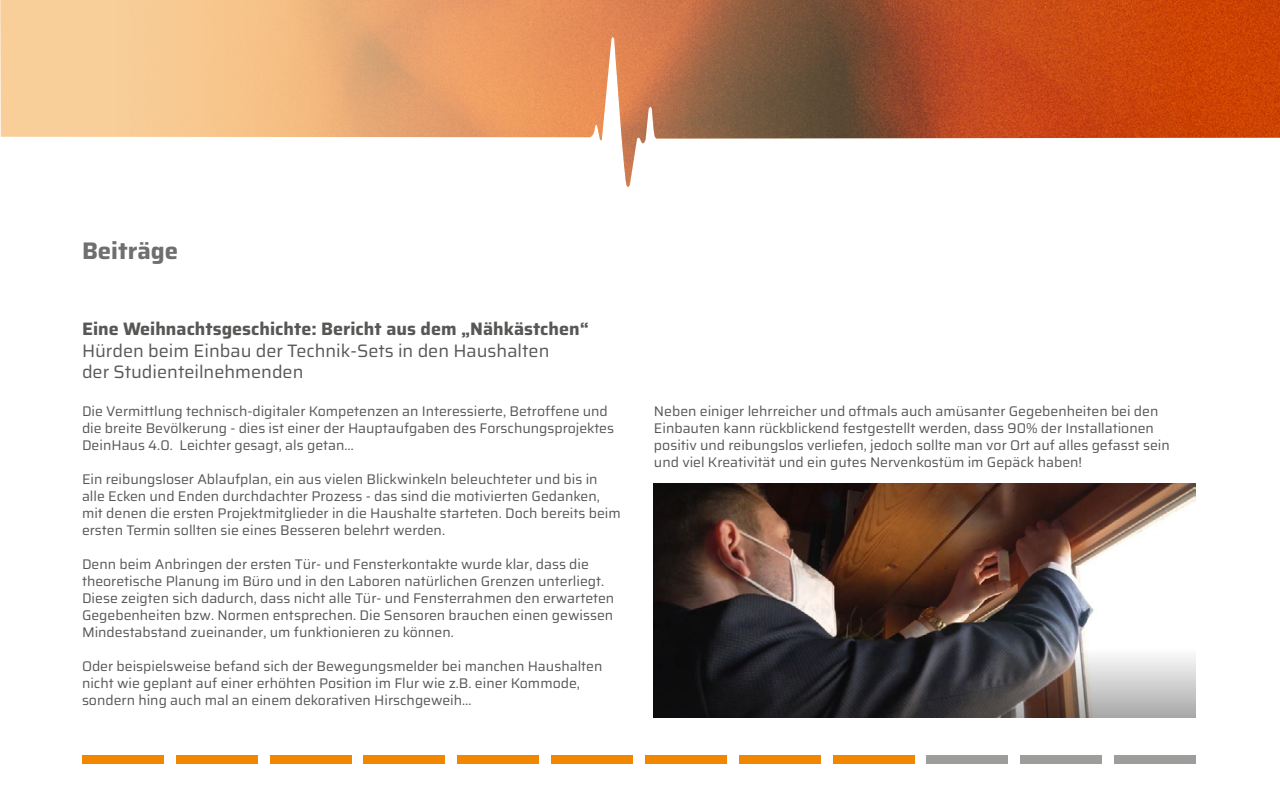
<style>
.page{position:relative;width:1280px;height:800px;background:#fff}
.page>*{position:absolute;margin:0;border:0;box-sizing:border-box;transform-origin:0 0}
.t1{font:700 24px "Saira";color:#706f6f}
.t2{font:18px/21.6px "Saira";color:#575756}
.t3{font:700 18px "Saira";color:#575756}
.t4{font:14px/17px "Saira";color:#575756}
</style>
<div class="page">
<svg style="left:0;top:0;width:1280px;height:187px"></svg>
<div style="left:82px;top:755px;width:82px;height:9px;background:#f18700"></div>
<div style="left:176px;top:755px;width:82px;height:9px;background:#f18700"></div>
<div style="left:270px;top:755px;width:81px;height:9px;background:#f18700"></div>
<div style="left:363px;top:755px;width:82px;height:9px;background:#f18700"></div>
<div style="left:457px;top:755px;width:82px;height:9px;background:#f18700"></div>
<div style="left:551px;top:755px;width:82px;height:9px;background:#f18700"></div>
<div style="left:645px;top:755px;width:82px;height:9px;background:#f18700"></div>
<div style="left:739px;top:755px;width:82px;height:9px;background:#f18700"></div>
<div style="left:833px;top:755px;width:81px;height:9px;background:#f18700"></div>
<div style="left:926px;top:755px;width:82px;height:9px;background:#9d9d9c"></div>
<div style="left:1020px;top:755px;width:82px;height:9px;background:#9d9d9c"></div>
<div style="left:1114px;top:755px;width:82px;height:9px;background:#9d9d9c"></div>
<img style="left:654px;top:483px;width:542px;height:235px">
<h1 class="t1" style="left:82px;top:231px;width:98px">Beiträge</h1>
<p class="t3" style="left:82px;top:314px;width:508px">Eine Weihnachtsgeschichte: Bericht aus dem „Nähkästchen“</p>
<p class="t2" style="left:82px;top:339px;width:469px">Hürden beim Einbau der Technik-Sets in den Haushalten der Studienteilnehmenden</p>
<p class="t4" style="left:82px;top:402px;width:534px">Die Vermittlung technisch-digitaler Kompetenzen an Interessierte, Betroffene und die breite Bevölkerung - dies ist einer der Hauptaufgaben des Forschungsprojektes<br>DeinHaus 4.0. Leichter gesagt, als getan…</p>
<p class="t4" style="left:82px;top:470px;width:540px">Ein reibungsloser Ablaufplan, ein aus vielen Blickwinkeln beleuchteter und bis in alle Ecken und Enden durchdachter Prozess - das sind die motivierten Gedanken, mit denen die ersten Projektmitglieder in die Haushalte starteten. Doch bereits beim ersten Termin sollten sie eines Besseren belehrt werden.</p>
<p class="t4" style="left:82px;top:555px;width:534px">Denn beim Anbringen der ersten Tür- und Fensterkontakte wurde klar, dass die theoretische Planung im Büro und in den Laboren natürlichen Grenzen unterliegt.<br>Diese zeigten sich dadurch, dass nicht alle Tür- und Fensterrahmen den erwarteten Gegebenheiten bzw. Normen entsprechen. Die Sensoren brauchen einen gewissen Mindestabstand zueinander, um funktionieren zu können.</p>
<p class="t4" style="left:82px;top:657px;width:522px">Oder beispielsweise befand sich der Bewegungsmelder bei manchen Haushalten nicht wie geplant auf einer erhöhten Position im Flur wie z.B. einer Kommode, sondern hing auch mal an einem dekorativen Hirschgeweih…</p>
<p class="t4" style="left:654px;top:402px;width:517px">Neben einiger lehrreicher und oftmals auch amüsanter Gegebenheiten bei den Einbauten kann rückblickend festgestellt werden, dass 90% der Installationen positiv und reibungslos verliefen, jedoch sollte man vor Ort auf alles gefasst sein und viel Kreativität und ein gutes Nervenkostüm im Gepäck haben!</p>
</div>
